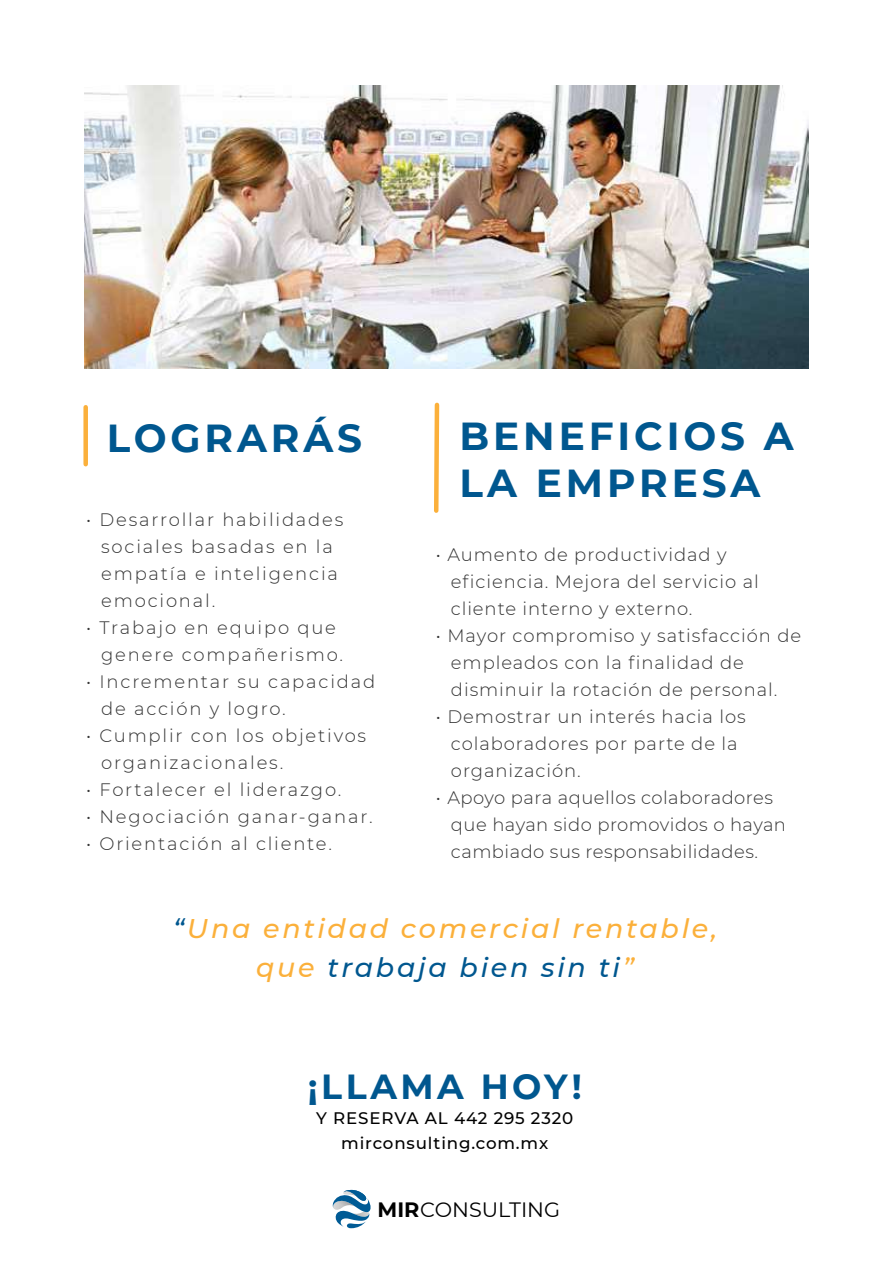
<style>
.page{position:relative;width:893px;height:1263px;background:#fff}
.page>*{position:absolute;margin:0;border:0;box-sizing:border-box;transform-origin:0 0}
.t1{font:700 39px/46.8px "Montserrat";letter-spacing:.1em;color:#00578f}
.t2{font:700 34.8px "Montserrat";letter-spacing:.1em;color:#00578f}
.t3{font:italic 500 27px/39px "Montserrat";letter-spacing:.1em;color:#fbb03b;text-align:center}
.t4{font:20.7px "Montserrat";color:#000}
.t5{font:300 18px/27px "Montserrat";letter-spacing:.1em;color:#333}
.t6{font:300 18px/27px "Montserrat";letter-spacing:.05em;color:#333}
.t7{font:300 18px/27px "Montserrat";letter-spacing:.025em;color:#333}
.t8{font:500 16.65px/25px "Montserrat";letter-spacing:.05em;color:#000;text-align:center}
.s1{color:#00578f}
.s2{font-weight:700}
</style>
<div class="page">
<svg style="left:333px;top:1190px;width:38px;height:38px"></svg>
<svg style="left:434px;top:402px;width:6px;height:111px"></svg>
<div style="left:83px;top:407px;width:5px;height:57px;background:#fbb03b"></div>
<img style="left:85px;top:85px;width:723px;height:284px">
<h1 class="t1" style="left:107px;top:412px;width:257px">LOGRARÁS</h1>
<p class="t5" style="left:101px;top:505px;width:244px;text-indent:-15px">• Desarrollar habilidades sociales basadas en la empatía e inteligencia emocional.</p>
<p class="t5" style="left:101px;top:613px;width:243px;text-indent:-15px">• Trabajo en equipo que genere compañerismo.</p>
<p class="t5" style="left:101px;top:667px;width:275px;text-indent:-15px">• Incrementar su capacidad de acción y logro.</p>
<p class="t5" style="left:101px;top:721px;width:266px;text-indent:-15px">• Cumplir con los objetivos organizacionales.</p>
<p class="t5" style="left:86px;top:775px;width:257px">• Fortalecer el liderazgo.</p>
<p class="t5" style="left:86px;top:802px;width:288px">• Negociación ganar-ganar.</p>
<p class="t5" style="left:86px;top:829px;width:247px">• Orientación al cliente.</p>
<h1 class="t1" style="left:459px;top:411px;width:336px">BENEFICIOS A<br>LA EMPRESA</h1>
<p class="t6" style="left:451px;top:540px;width:309px;text-indent:-15px">• Aumento de productividad y eficiencia. Mejora del servicio al cliente interno y externo.</p>
<p class="t6" style="left:451px;top:621px;width:352px;text-indent:-15px">• Mayor compromiso y satisfacción de empleados con la finalidad de disminuir la rotación de personal.</p>
<p class="t6" style="left:451px;top:702px;width:296px;text-indent:-15px">• Demostrar un interés hacia los colaboradores por parte de la organización.</p>
<p class="t7" style="left:451px;top:783px;width:337px;text-indent:-15px">• Apoyo para aquellos colaboradores que hayan sido promovidos o hayan cambiado sus responsabilidades.</p>
<h3 class="t3" style="left:173px;top:908px;width:546px"><span class="s1">“</span>Una entidad comercial rentable, que <span class="s1">trabaja bien sin ti</span>”</h3>
<h2 class="t2" style="left:308px;top:1062px;width:275px">¡LLAMA HOY!</h2>
<p class="t8" style="left:316px;top:1105px;width:258px">Y RESERVA AL 442 295 2320 mirconsulting.com.mx</p>
<p class="t4" style="left:378px;top:1195px;width:184px"><span class="s2">MIR</span>CONSULTING</p>
</div>
